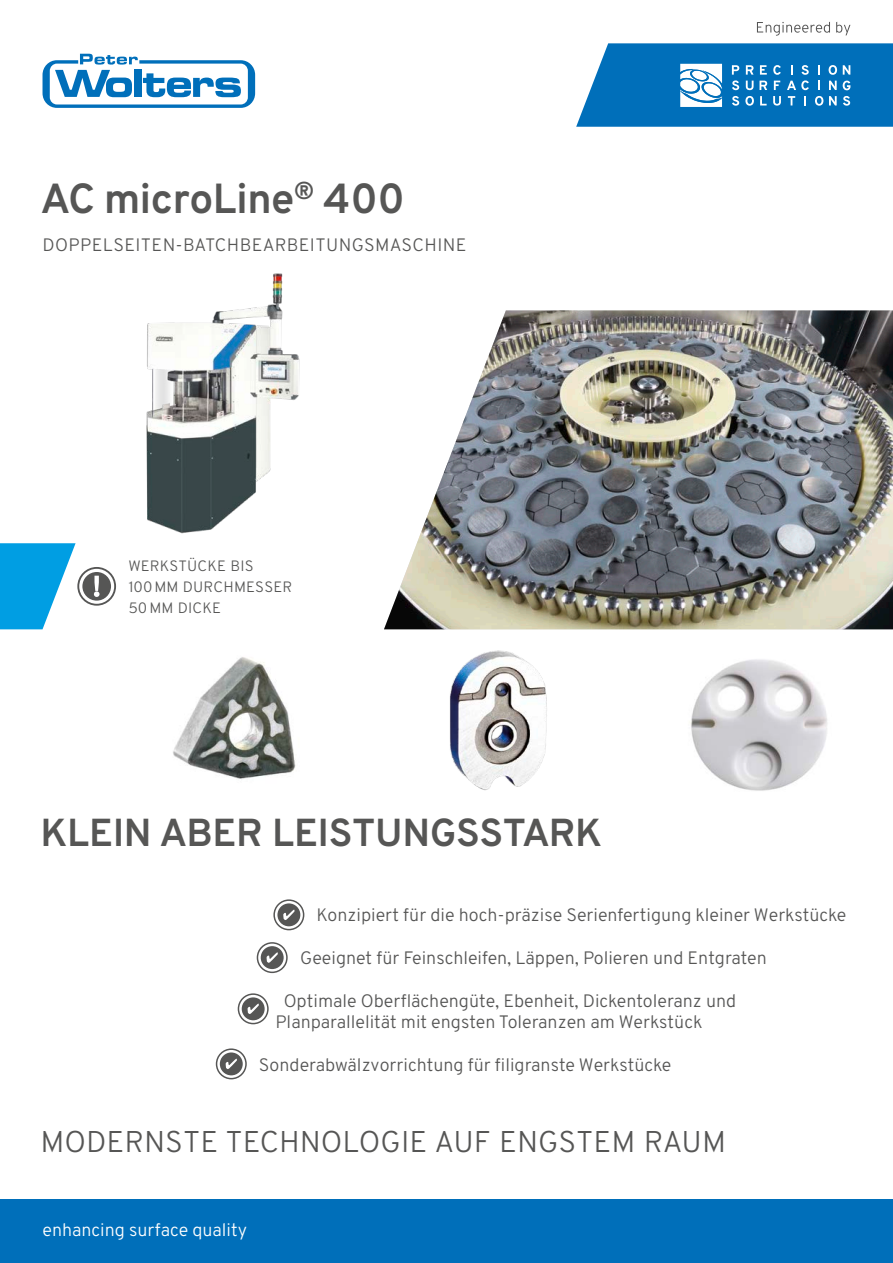
<style>
.page{position:relative;width:893px;height:1263px;background:#fff}
.page>*{position:absolute;margin:0;border:0;box-sizing:border-box;transform-origin:0 0}
.t1{font:700 42px "Overpass";letter-spacing:-.01em;color:#565655}
.t2{font:700 39px "Overpass";letter-spacing:-.01em;color:#565655}
.t3{font:300 30px "Overpass";color:#565655}
.t4{font:300 18px/21.6px "Overpass";color:#565655}
.t5{font:300 18px "Overpass";letter-spacing:.02em;color:#565655}
.t6{font:300 18px "Overpass";color:#fff}
.t7{font:300 15px/21px "Overpass";letter-spacing:.01em;color:#565655}
</style>
<div class="page">
<div style="left:0;top:1199px;width:893px;height:64px;background:#006fba"></div>
<svg style="left:43px;top:54px;width:212px;height:54px"></svg>
<svg style="left:576px;top:43px;width:317px;height:84px"></svg>
<svg style="left:757px;top:22px;width:93px;height:14px"></svg>
<svg style="left:0;top:543px;width:76px;height:86px"></svg>
<svg style="left:77px;top:567px;width:39px;height:39px"></svg>
<svg style="left:81px;top:570px;width:32px;height:32px"></svg>
<div style="left:79px;top:569px;width:35px;height:35px;border:3px solid #fff;border-radius:50%"></div>
<svg style="left:94px;top:576px;width:6px;height:21px"></svg>
<img style="left:384px;top:310px;width:509px;height:319px">
<img style="left:691px;top:659px;width:137px;height:132px">
<img style="left:173px;top:657px;width:123px;height:123px">
<img style="left:450px;top:650px;width:97px;height:141px">
<img style="left:146px;top:273px;width:154px;height:261px">
<svg style="left:273px;top:899px;width:31px;height:31px"></svg>
<div style="left:276px;top:902px;width:26px;height:25px;background:#565655;border-radius:50%"></div>
<div style="left:275px;top:901px;width:28px;height:28px;border:3px solid #fff;border-radius:50%"></div>
<svg style="left:283px;top:910px;width:11px;height:10px"></svg>
<svg style="left:238px;top:993px;width:31px;height:31px"></svg>
<div style="left:240px;top:996px;width:26px;height:25px;background:#565655;border-radius:50%"></div>
<div style="left:239px;top:995px;width:28px;height:28px;border:3px solid #fff;border-radius:50%"></div>
<svg style="left:248px;top:1004px;width:11px;height:10px"></svg>
<svg style="left:257px;top:942px;width:31px;height:31px"></svg>
<div style="left:259px;top:945px;width:26px;height:25px;background:#565655;border-radius:50%"></div>
<div style="left:258px;top:944px;width:28px;height:27px;border:3px solid #fff;border-radius:50%"></div>
<svg style="left:267px;top:952px;width:11px;height:11px"></svg>
<svg style="left:216px;top:1048px;width:31px;height:31px"></svg>
<div style="left:219px;top:1051px;width:25px;height:26px;background:#565655;border-radius:50%"></div>
<div style="left:217px;top:1050px;width:28px;height:28px;border:3px solid #fff;border-radius:50%"></div>
<svg style="left:226px;top:1059px;width:11px;height:10px"></svg>
<h1 class="t1" style="left:40px;top:172px;width:366px">AC microLine<sup>®</sup> 400</h1>
<p class="t5" style="left:43px;top:234px;width:425px">DOPPELSEITEN-BATCHBEARBEITUNGSMASCHINE</p>
<p class="t7" style="left:128px;top:555px;width:165px">WERKSTÜCKE BIS<br>100MM DURCHMESSER<br>50MM DICKE</p>
<h2 class="t2" style="left:41px;top:808px;width:563px">KLEIN ABER LEISTUNGSSTARK</h2>
<p class="t4" style="left:317px;top:904px;width:531px">Konzipiert für die hoch-präzise Serienfertigung kleiner Werkstücke</p>
<p class="t4" style="left:300px;top:947px;width:468px">Geeignet für Feinschleifen, Läppen, Polieren und Entgraten</p>
<p class="t4" style="left:275px;top:990px;width:462px;text-indent:8px">Optimale Oberflächengüte, Ebenheit, Dickentoleranz und<br>Planparallelität mit engsten Toleranzen am Werkstück</p>
<p class="t4" style="left:259px;top:1054px;width:414px">Sonderabwälzvorrichtung für filigranste Werkstücke</p>
<h3 class="t3" style="left:41px;top:1124px;width:687px">MODERNSTE TECHNOLOGIE AUF ENGSTEM RAUM</h3>
<p class="t6" style="left:43px;top:1219px;width:206px">enhancing surface quality</p>
</div>
